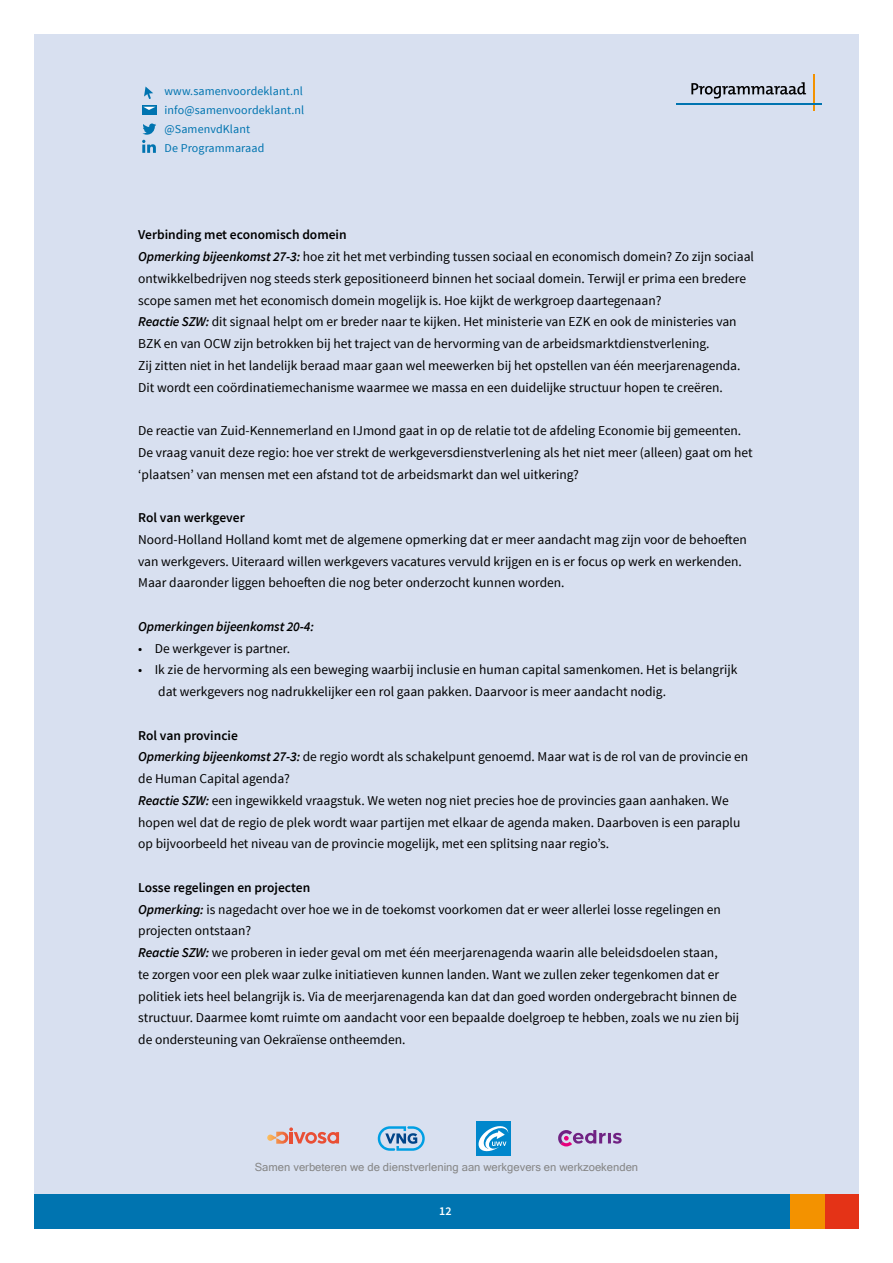
<style>
.page{position:relative;width:893px;height:1263px;background:#fff}
.page>*{position:absolute;margin:0;border:0;box-sizing:border-box;transform-origin:0 0}
.Bodytekst{font:13.5px/21.8px "Source Sans Pro";color:#000}
.Subtussenkop{font:600 13.5px "Source Sans Pro";color:#000}
.Bodytekst-2{font:italic 600 13.5px "Source Sans Pro";letter-spacing:-.01em;color:#000}
.Bodytekst_Tabel{font:12px "Source Sans Pro";letter-spacing:.01em;color:#0074b0}
.t1{font:600 12px "Source Sans Pro";color:#fff}
.t2{font:11.25px "Microsoft Sans Serif";color:#868686}
.s1{font-weight:600;font-style:italic}
</style>
<div class="page">
<div style="left:34px;top:34px;width:825px;height:1195px;background:#d8e0f0"></div>
<div style="left:34px;top:1195px;width:763px;height:34px;background:#0074b0"></div>
<div style="left:825px;top:1195px;width:34px;height:34px;background:#e43317"></div>
<div style="left:791px;top:1195px;width:34px;height:34px;background:#f39200"></div>
<svg style="left:378px;top:1126px;width:47px;height:25px"></svg>
<svg style="left:558px;top:1130px;width:64px;height:16px"></svg>
<svg style="left:267px;top:1127px;width:72px;height:17px"></svg>
<div style="left:476px;top:1121px;width:35px;height:35px;background:#0087cc"></div>
<svg style="left:478px;top:1126px;width:30px;height:26px"></svg>
<hr style="left:813px;top:74px;width:2px;height:37px;background:#f39200">
<hr style="left:676px;top:103px;width:145px;height:2px;background:#0074b0">
<svg style="left:691px;top:82px;width:115px;height:17px"></svg>
<svg style="left:142px;top:123px;width:14px;height:30px"></svg>
<svg style="left:142px;top:105px;width:15px;height:10px"></svg>
<svg style="left:143px;top:107px;width:13px;height:3px"></svg>
<svg style="left:144px;top:87px;width:9px;height:12px"></svg>
<p class="Bodytekst_Tabel" style="left:165px;top:84px;width:140px">www.samenvoordeklant.nl</p>
<p class="Bodytekst_Tabel" style="left:165px;top:103px;width:141px">info@samenvoordeklant.nl</p>
<p class="Bodytekst_Tabel" style="left:165px;top:122px;width:87px">@SamenvdKlant</p>
<p class="Bodytekst_Tabel" style="left:165px;top:141px;width:101px">De Programmaraad</p>
<h3 class="Subtussenkop" style="left:138px;top:226px;width:210px">Verbinding met economisch domein</h3>
<h2 class="Bodytekst" style="left:138px;top:246px;width:617px"><span class="s1">Opmerking bijeenkomst 27-3:</span> hoe zit het met verbinding tussen sociaal en economisch domein? Zo zijn sociaal ontwikkelbedrijven nog steeds sterk gepositioneerd binnen het sociaal domein. Terwijl er prima een bredere scope samen met het economisch domein mogelijk is. Hoe kijkt de werkgroep daartegenaan?</h2>
<h2 class="Bodytekst" style="left:138px;top:311px;width:604px"><span class="s1">Reactie SZW:</span> dit signaal helpt om er breder naar te kijken. Het ministerie van EZK en ook de ministeries van BZK en van OCW zijn betrokken bij het traject van de hervorming van de arbeidsmarktdienstverlening.<br>Zij zitten niet in het landelijk beraad maar gaan wel meewerken bij het opstellen van één meerjarenagenda.<br>Dit wordt een coördinatiemechanisme waarmee we massa en een duidelijke structuur hopen te creëren.</h2>
<h2 class="Bodytekst" style="left:138px;top:420px;width:616px">De reactie van Zuid-Kennemerland en IJmond gaat in op de relatie tot de afdeling Economie bij gemeenten.<br>De vraag vanuit deze regio: hoe ver strekt de werkgeversdienstverlening als het niet meer (alleen) gaat om het ‘plaatsen’ van mensen met een afstand tot de arbeidsmarkt dan wel uitkering?</h2>
<h3 class="Subtussenkop" style="left:138px;top:509px;width:108px">Rol van werkgever</h3>
<h2 class="Bodytekst" style="left:138px;top:529px;width:610px">Noord-Holland Holland komt met de algemene opmerking dat er meer aandacht mag zijn voor de behoeften van werkgevers. Uiteraard willen werkgevers vacatures vervuld krijgen en is er focus op werk en werkenden.<br>Maar daaronder liggen behoeften die nog beter onderzocht kunnen worden.</h2>
<h2 class="Bodytekst-2" style="left:138px;top:618px;width:177px">Opmerkingen bijeenkomst 20-4:</h2>
<h2 class="Bodytekst" style="left:138px;top:637px;width:154px">• De werkgever is partner.</h2>
<h2 class="Bodytekst" style="left:158px;top:659px;width:581px;text-indent:-20px">• Ik zie de hervorming als een beweging waarbij inclusie en human capital samenkomen. Het is belangrijk dat werkgevers nog nadrukkelijker een rol gaan pakken. Daarvoor is meer aandacht nodig.</h2>
<h3 class="Subtussenkop" style="left:138px;top:726px;width:101px">Rol van provincie</h3>
<h2 class="Bodytekst" style="left:138px;top:746px;width:612px"><span class="s1">Opmerking bijeenkomst 27-3:</span> de regio wordt als schakelpunt genoemd. Maar wat is de rol van de provincie en de Human Capital agenda?</h2>
<h2 class="Bodytekst" style="left:138px;top:790px;width:604px"><span class="s1">Reactie SZW:</span> een ingewikkeld vraagstuk. We weten nog niet precies hoe de provincies gaan aanhaken. We hopen wel dat de regio de plek wordt waar partijen met elkaar de agenda maken. Daarboven is een paraplu op bijvoorbeeld het niveau van de provincie mogelijk, met een splitsing naar regio’s.</h2>
<h3 class="Subtussenkop" style="left:138px;top:879px;width:174px">Losse regelingen en projecten</h3>
<h2 class="Bodytekst" style="left:138px;top:898px;width:584px"><span class="s1">Opmerking:</span> is nagedacht over hoe we in de toekomst voorkomen dat er weer allerlei losse regelingen en projecten ontstaan?</h2>
<h2 class="Bodytekst" style="left:138px;top:942px;width:603px"><span class="s1">Reactie SZW:</span> we proberen in ieder geval om met één meerjarenagenda waarin alle beleidsdoelen staan,<br>te zorgen voor een plek waar zulke initiatieven kunnen landen. Want we zullen zeker tegenkomen dat er politiek iets heel belangrijk is. Via de meerjarenagenda kan dat dan goed worden ondergebracht binnen de structuur. Daarmee komt ruimte om aandacht voor een bepaalde doelgroep te hebben, zoals we nu zien bij de ondersteuning van Oekraïense ontheemden.</h2>
<p class="t2" style="left:255px;top:1161px;width:385px">Samen verbeteren we de dienstverlening aan werkgevers en werkzoekenden</p>
<p class="t1" style="left:439px;top:1203px;width:14px">12</p>
</div>
